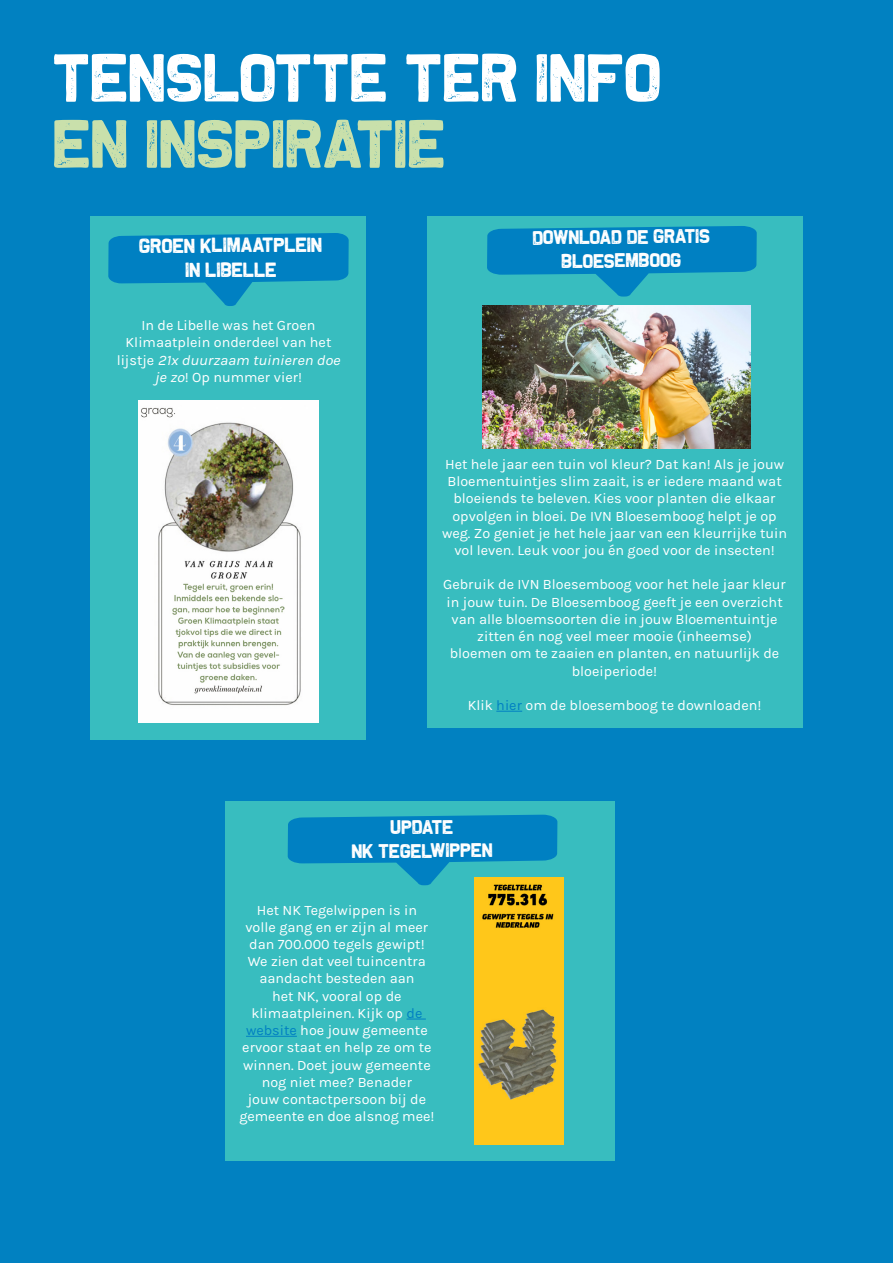
<style>
.page{position:relative;width:893px;height:1263px;background:#0181c1}
.page>*{position:absolute;margin:0;border:0;box-sizing:border-box;transform-origin:0 0}
.t1{font:69px "The Slugand Lion";color:#fff}
.t2{font:69px "The Slugand Lion";color:#c9e0ab}
.t3{font:20.4px/24.5px "The Slugand Lion";color:#fff;text-align:center}
.t4{font:19.65px/23.5px "The Slugand Lion";color:#fff;text-align:center}
.t5{font:14.4px/17.2px "Karla";color:#fff;text-align:center}
.s1{font-style:italic}
.s2{color:#0080c2}
</style>
<div class="page">
<div style="left:90px;top:216px;width:276px;height:523px;background:#38bdbf"></div>
<svg style="left:108px;top:233px;width:241px;height:73px"></svg>
<img style="left:138px;top:400px;width:181px;height:322px">
<div style="left:225px;top:801px;width:390px;height:359px;background:#38bdbf"></div>
<svg style="left:288px;top:815px;width:269px;height:70px"></svg>
<svg style="left:406px;top:1019px;width:20px;height:1px"></svg>
<hr style="left:246px;top:1036px;width:51px;height:1px;background:#0080c2">
<div style="left:427px;top:216px;width:376px;height:511px;background:#38bdbf"></div>
<svg style="left:487px;top:226px;width:270px;height:71px"></svg>
<svg style="left:496px;top:711px;width:26px;height:1px"></svg>
<img style="left:483px;top:305px;width:267px;height:144px">
<img style="left:474px;top:878px;width:90px;height:266px">
<h1 class="t1" style="left:54px;top:40px;width:610px">TENSLOTTE TER INFO</h1>
<h1 class="t2" style="left:54px;top:106px;width:394px">EN INSPIRATIE</h1>
<h2 class="t3" style="left:139px;top:234px;width:185px;rotate:-1deg">groen klimaatplein in libelle</h2>
<p class="t5" style="left:117px;top:317px;width:228px">In de Libelle was het Groen<br>Klimaatplein onderdeel van het<br>l ij s tj e <span class="s1">21x duurzaam tuinieren doe je zo</span>! Op nummer vier!</p>
<h3 class="t4" style="left:533px;top:225px;width:179px">DOWNLOAD DE GRATIS<br>BLOESEMBOOG</h3>
<p class="t5" style="left:442px;top:456px;width:347px">Het hele jaar een tuin vol kleur? Dat kan! Als je jouw Bloementuintjes slim zaait, is er iedere maand wat bloeiends te beleven. Kies voor planten die elkaar opvolgen in bloei. De IVN Bloesemboog helpt je op weg. Zo geniet je het hele jaar van een kleurrijke tuin vol leven. Leuk voor jou én goed voor de insecten!</p>
<p class="t5" style="left:443px;top:576px;width:344px">Gebruik de IVN Bloesemboog voor het hele jaar kleur in jouw tuin. De Bloesemboog geeft je een overzicht van alle bloemsoorten die in jouw Bloementuintje zitten én nog veel meer mooie (inheemse)<br>bloemen om te zaaien en planten, en natuurlijk de bloeiperiode!</p>
<p class="t5" style="left:468px;top:697px;width:295px">Klik <span class="s2">hier</span> om de bloesemboog te downloaden!</p>
<h3 class="t4" style="left:352px;top:815px;width:143px">UPDATE<br>NK TEGELWIPPEN</h3>
<p class="t5" style="left:239px;top:901px;width:197px">Het NK Tegelwippen is in<br>volle gang en er zijn al meer dan 700.000 tegels gewipt!<br>We zien dat veel tuincentra aandacht besteden aan<br>het NK, vooral op de klimaatpleinen. Kijk op <span class="s2">de website</span> hoe jouw gemeente ervoor staat en help ze om te winnen. Doet jouw gemeente nog niet mee? Benader<br>jouw contactpersoon bij de gemeente en doe alsnog mee!</p>
</div>
